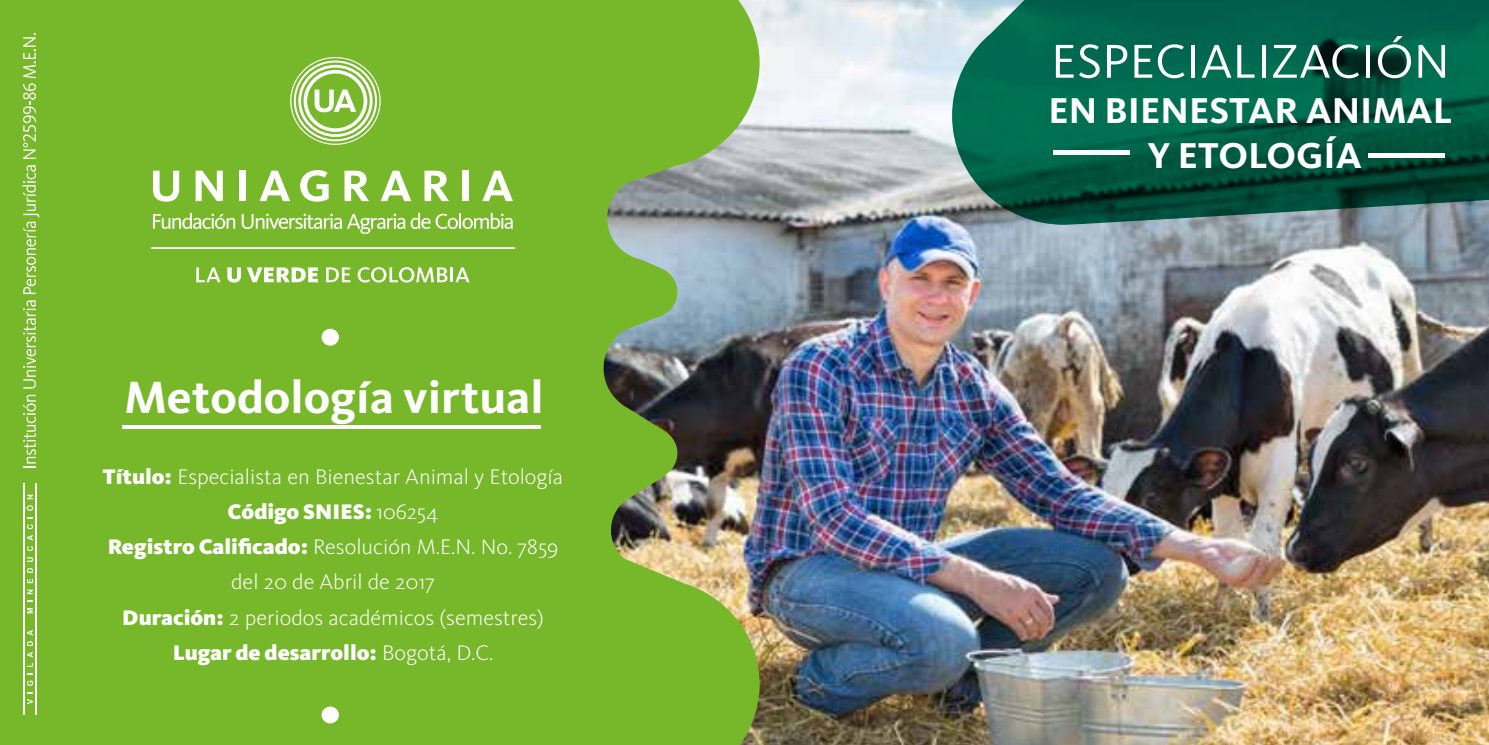
<style>
.page{position:relative;width:1489px;height:745px;background:#fff}
.page>*{position:absolute;margin:0;border:0;box-sizing:border-box;transform-origin:0 0}
.t1{font:49.25px "Kievit OT";color:#fff}
.t2{font:700 46.75px "Kievit OT";color:#fff}
.t3{font:700 37.25px/44.8px "Kievit OT";color:#fff;text-align:center}
.t4{font:300 21.75px/35.2px "Kievit OT";color:#fff;text-align:center}
.s1{font-weight:900}
</style>
<div class="page">
<img style="left:0;top:0;width:1489px;height:744px">
<h2 class="t2" style="left:125px;top:368px;width:421px">Metodología virtual</h2>
<p class="t4" style="left:103px;top:458px;width:462px"><span class="s1">Título:</span> Especialista en Bienestar Animal y Etología <span class="s1">Código SNIES:</span> 106254<br><span class="s1">Registro Calificado:</span> Resolución M.E.N. No. 7859 del 20 de Abril de 2017<br><span class="s1">Duración:</span> 2 periodos académicos (semestres)<br><span class="s1">Lugar de desarrollo:</span> Bogotá, D.C.</p>
<h1 class="t1" style="left:1051px;top:31px;width:400px">ESPECIALIZACIÓN</h1>
<h3 class="t3" style="left:1048px;top:88px;width:406px">EN BIENESTAR ANIMAL<br>Y ETOLOGÍA</h3>
</div>
